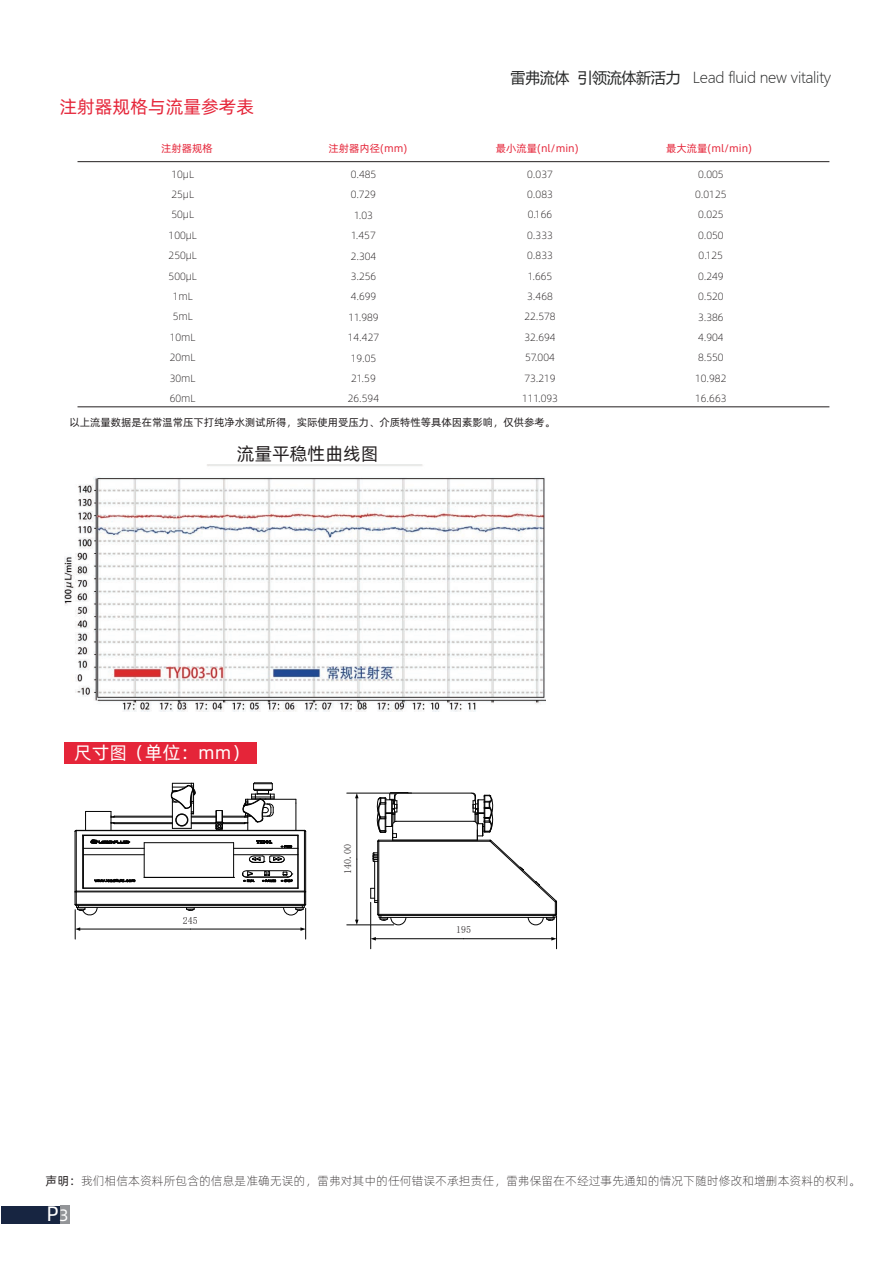
<style>
.page{position:relative;width:893px;height:1263px;background:#fff}
.page>*{position:absolute;margin:0;border:0;box-sizing:border-box;transform-origin:0 0}
.t1{font:21px "Alibaba Pu Hui Ti R";color:#fff}
.t2{font:18px "Alibaba Pu Hui Ti R";color:#e52539}
.t3{font:18px "Alibaba Pu Hui Ti R";color:#fff}
.t4{font:18px "Alibaba Pu Hui Ti R";color:#231f20}
.t5{font:15px "Microsoft Ya Hei UI Light";letter-spacing:-.02em;color:#262727}
.t6{font:12px "Alibaba Pu Hui Ti L";color:#231f20}
.t7{font:10.5px/20.4px "Alibaba Pu Hui Ti L";color:#231f20;text-align:center}
.t8{font:10.5px "Alibaba Pu Hui Ti R";color:#231f20}
.t9{font:10.5px "Alibaba Pu Hui Ti R";color:#e52539}
.t10{font:9.9px "Sim Sun";letter-spacing:.005em;color:#231f20}
.s1{font-family:"Microsoft Ya Hei UI"}
.s2{font-family:"Alibaba Pu Hui Ti R"}
.s3{font-size:16.5px}
</style>
<div class="page">
<div style="left:64px;top:742px;width:192px;height:22px;background:#e52539"></div>
<div style="left:1px;top:1206px;width:69px;height:18px;background:#172541"></div>
<div style="left:60px;top:1206px;width:10px;height:18px;background:#939598"></div>
<hr style="left:78px;top:161px;width:751px;height:1px;background:#231f20">
<hr style="left:78px;top:407px;width:751px;height:1px;background:#231f20">
<img style="left:64px;top:465px;width:481px;height:246px">
<hr style="left:114px;top:816px;width:58px;height:1px;background:#030303">
<hr style="left:114px;top:823px;width:58px;height:1px;background:#030303">
<hr style="left:111px;top:822px;width:61px;height:1px;background:#030303">
<hr style="left:111px;top:817px;width:61px;height:1px;background:#030303">
<svg style="left:186px;top:908px;width:9px;height:3px"></svg>
<hr style="left:83px;top:855px;width:1px;height:33px;background:#030303">
<hr style="left:83px;top:854px;width:61px;height:1px;background:#030303">
<svg style="left:94px;top:879px;width:41px;height:3px"></svg>
<hr style="left:233px;top:843px;width:1px;height:34px;background:#030303">
<hr style="left:144px;top:877px;width:90px;height:1px;background:#030303">
<hr style="left:144px;top:843px;width:1px;height:34px;background:#030303">
<hr style="left:144px;top:842px;width:90px;height:1px;background:#030303">
<hr style="left:247px;top:870px;width:40px;height:1px;background:#030303">
<hr style="left:247px;top:877px;width:40px;height:1px;background:#030303">
<hr style="left:83px;top:848px;width:61px;height:1px;background:#030303">
<hr style="left:78px;top:907px;width:224px;height:1px;background:#030303">
<hr style="left:76px;top:892px;width:228px;height:1px;background:#030303">
<hr style="left:76px;top:904px;width:228px;height:1px;background:#030303">
<svg style="left:283px;top:888px;width:23px;height:27px"></svg>
<hr style="left:76px;top:891px;width:228px;height:1px;background:#030303">
<hr style="left:76px;top:905px;width:228px;height:1px;background:#030303">
<hr style="left:304px;top:831px;width:1px;height:60px;background:#030303">
<hr style="left:305px;top:831px;width:1px;height:61px;background:#030303">
<hr style="left:75px;top:831px;width:1px;height:61px;background:#030303">
<hr style="left:76px;top:831px;width:1px;height:60px;background:#030303">
<hr style="left:83px;top:888px;width:215px;height:1px;background:#030303">
<hr style="left:298px;top:835px;width:1px;height:53px;background:#030303">
<hr style="left:83px;top:835px;width:215px;height:1px;background:#030303">
<hr style="left:82px;top:835px;width:1px;height:53px;background:#030303">
<svg style="left:83px;top:811px;width:47px;height:44px"></svg>
<svg style="left:242px;top:870px;width:12px;height:12px"></svg>
<svg style="left:262px;top:870px;width:31px;height:12px"></svg>
<hr style="left:76px;top:830px;width:228px;height:1px;background:#030303">
<svg style="left:171px;top:782px;width:135px;height:81px"></svg>
<hr style="left:305px;top:908px;width:1px;height:31px;background:#030303">
<hr style="left:80px;top:929px;width:110px;height:1px;background:#030303">
<hr style="left:190px;top:929px;width:111px;height:1px;background:#030303">
<svg style="left:75px;top:888px;width:22px;height:51px"></svg>
<svg style="left:300px;top:927px;width:6px;height:4px"></svg>
<hr style="left:396px;top:821px;width:77px;height:1px;background:#030303">
<hr style="left:399px;top:793px;width:72px;height:1px;background:#030303">
<hr style="left:374px;top:861px;width:1px;height:40px;background:#030303">
<svg style="left:370px;top:888px;width:7px;height:15px"></svg>
<hr style="left:381px;top:917px;width:172px;height:1px;background:#030303">
<hr style="left:377px;top:841px;width:1px;height:73px;background:#030303">
<hr style="left:378px;top:841px;width:1px;height:73px;background:#030303">
<svg style="left:377px;top:914px;width:29px;height:11px"></svg>
<hr style="left:379px;top:914px;width:176px;height:1px;background:#030303">
<hr style="left:379px;top:915px;width:176px;height:1px;background:#030303">
<hr style="left:379px;top:840px;width:111px;height:1px;background:#030303">
<hr style="left:379px;top:841px;width:111px;height:1px;background:#030303">
<svg style="left:376px;top:792px;width:33px;height:50px"></svg>
<svg style="left:471px;top:793px;width:86px;height:132px"></svg>
<svg style="left:373px;top:852px;width:5px;height:10px"></svg>
<hr style="left:370px;top:902px;width:1px;height:47px;background:#030303">
<hr style="left:556px;top:915px;width:1px;height:34px;background:#030303">
<hr style="left:375px;top:938px;width:89px;height:1px;background:#030303">
<hr style="left:464px;top:938px;width:88px;height:1px;background:#030303">
<svg style="left:371px;top:937px;width:5px;height:3px"></svg>
<svg style="left:551px;top:937px;width:5px;height:3px"></svg>
<hr style="left:347px;top:924px;width:47px;height:1px;background:#030303">
<hr style="left:347px;top:793px;width:64px;height:1px;background:#030303">
<hr style="left:357px;top:859px;width:1px;height:61px;background:#030303">
<hr style="left:357px;top:798px;width:1px;height:61px;background:#030303">
<svg style="left:355px;top:920px;width:3px;height:5px"></svg>
<svg style="left:355px;top:793px;width:3px;height:5px"></svg>
<h2 class="t2" style="left:60px;top:93px;width:196px">注射器规格与流量参考表</h2>
<h3 class="t5" style="left:510px;top:67px;width:322px"><span class="s1">雷弗流体 引领流体新活力</span> Lead fluid new vitality</h3>
<p class="t9" style="left:161px;top:140px;width:53px">注射器规格</p>
<p class="t9" style="left:329px;top:140px;width:80px">注射器内径(mm)</p>
<p class="t9" style="left:496px;top:140px;width:84px">最小流量(nl/min)</p>
<p class="t9" style="left:666px;top:140px;width:87px">最大流量(ml/min)</p>
<p class="t7" style="left:169px;top:163px;width:30px">10μL<br>25μL<br>50μL<br>100μL<br>250μL<br>500μL<br>1mL<br>5mL<br>10mL<br>20mL<br>30mL<br>60mL</p>
<p class="t7" style="left:348px;top:163px;width:33px">0.485<br>0.729<br>1.03<br>1.457<br>2.304<br>3.256<br>4.699<br>11.989<br>14.427<br>19.05<br>21.59<br>26.594</p>
<p class="t7" style="left:522px;top:163px;width:37px">0.037<br>0.083<br>0.166<br>0.333<br>0.833<br>1.665<br>3.468<br>22.578<br>32.694<br>57.004<br>73.219<br>111.093</p>
<p class="t7" style="left:695px;top:163px;width:33px">0.005<br>0.0125<br>0.025<br>0.050<br>0.125<br>0.249<br>0.520<br>3.386<br>4.904<br>8.550<br>10.982<br>16.663</p>
<p class="t8" style="left:70px;top:415px;width:487px">以上流量数据是在常温常压下打纯净水测试所得，实际使用受压力、介质特性等具体因素影响，仅供参考。</p>
<h2 class="t4" style="left:237px;top:440px;width:143px">流量平稳性曲线图</h2>
<h2 class="t3" style="left:74px;top:739px;width:176px">尺寸图（单位：mm）</h2>
<p class="t10" style="left:183px;top:915px;width:16px">245</p>
<p class="t10" style="left:343px;top:874px;width:31px;rotate:-90deg">140.00</p>
<p class="t10" style="left:456px;top:925px;width:16px">195</p>
<p class="t6" style="left:46px;top:1172px;width:816px"><span class="s2">声明：</span>我们相信本资料所包含的信息是准确无误的，雷弗对其中的任何错误不承担责任，雷弗保留在不经过事先通知的情况下随时修改和增删本资料的权利。</p>
<h1 class="t1" style="left:47px;top:1198px;width:24px">P<span class="s3">3</span></h1>
</div>
